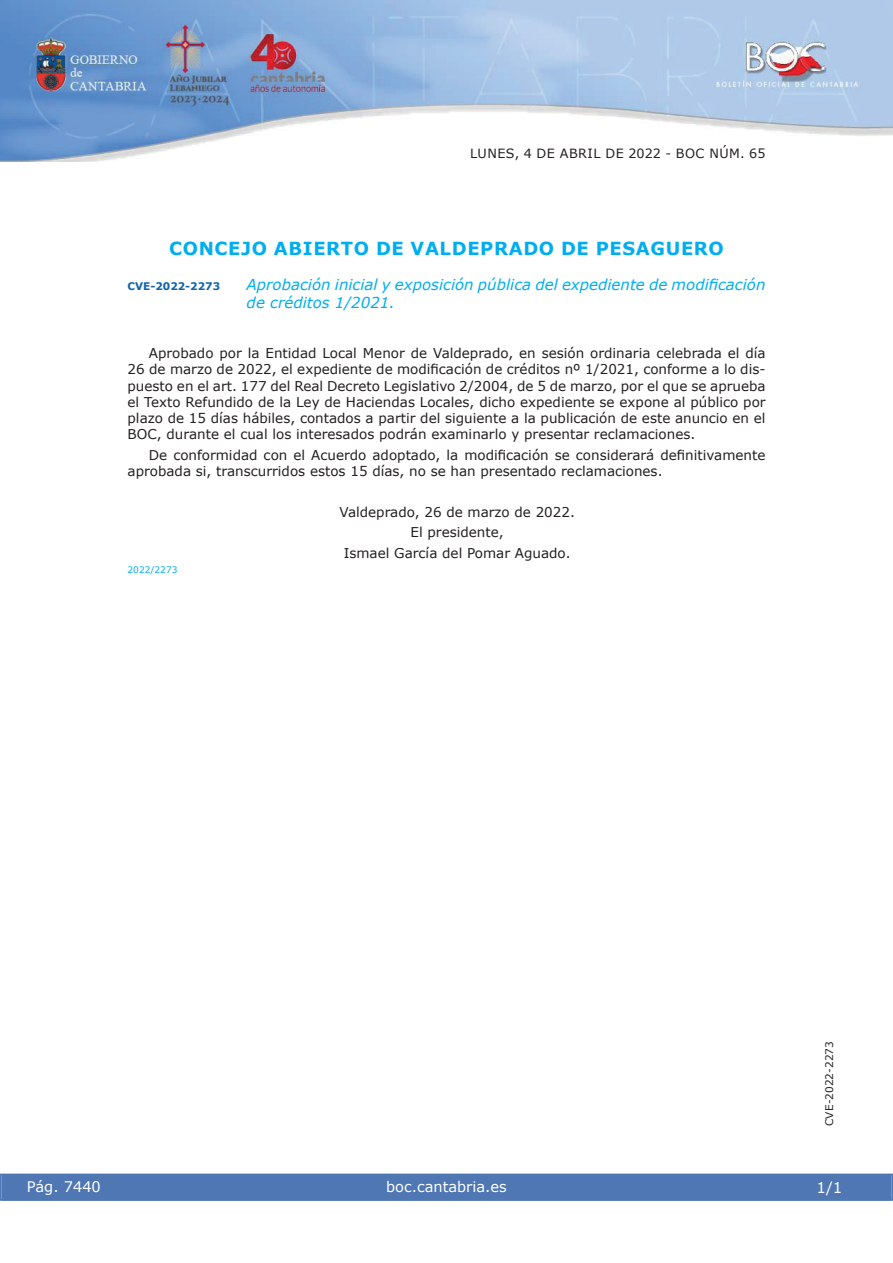
<style>
.page{position:relative;width:893px;height:1263px;background:#fff}
.page>*{position:absolute;margin:0;border:0;box-sizing:border-box;transform-origin:0 0}
.t1{font:700 18px "Verdana";letter-spacing:.035em;color:#00aeef}
.t2{font:italic 15px/18px "Verdana";color:#00aeef}
.t3{font:15px "Verdana";color:#fff}
.t4{font:14.55px "Verdana";color:#fff}
.t5{font:13.5px/16.2px "Verdana";color:#231f20;text-align:justify}
.t6{font:12.75px "Verdana";letter-spacing:.035em;color:#231f20}
.t7{font:10.5px "Verdana";color:#231f20}
.t8{font:700 10.5px "Verdana";color:#1263a9}
.t9{font:9px "Verdana";color:#00aeef}
</style>
<div class="page">
<img style="left:0;top:0;width:893px;height:161px">
<div style="left:1px;top:1174px;width:890px;height:27px;background:#4f77b3"></div>
<div style="left:0;top:1174px;width:893px;height:27px;border:1px solid #4f77b3"></div>
<p class="t6" style="left:470px;top:145px;width:297px">LUNES, 4 DE ABRIL DE 2022 - BOC NÚM. 65</p>
<h1 class="t1" style="left:169px;top:237px;width:556px">CONCEJO ABIERTO DE VALDEPRADO DE PESAGUERO</h1>
<p class="t8" style="left:128px;top:279px;width:94px">CVE-2022-2273</p>
<p class="t2" style="left:247px;top:275px;width:520px">Aprobación inicial y exposición pública del expediente de modificación de créditos 1/2021.</p>
<p class="t5" style="left:128px;top:345px;width:640px;text-indent:21px">Aprobado por la Entidad Local Menor de Valdeprado, en sesión ordinaria celebrada el día 26 de marzo de 2022, el expediente de modificación de créditos nº 1/2021, conforme a lo dis&shy;puesto en el art. 177 del Real Decreto Legislativo 2/2004, de 5 de marzo, por el que se aprueba el Texto Refundido de la Ley de Haciendas Locales, dicho expediente se expone al público por plazo de 15 días hábiles, contados a partir del siguiente a la publicación de este anuncio en el BOC, durante el cual los interesados podrán examinarlo y presentar reclamaciones.</p>
<p class="t5" style="left:128px;top:446px;width:639px;text-indent:21px">De conformidad con el Acuerdo adoptado, la modificación se considerará definitivamente aprobada si, transcurridos estos 15 días, no se han presentado reclamaciones.</p>
<p class="t5" style="left:339px;top:501px;width:237px;line-height:20.4px;text-align:center">Valdeprado, 26 de marzo de 2022.<br>El presidente,<br>Ismael García del Pomar Aguado.</p>
<p class="t9" style="left:128px;top:564px;width:51px">2022/2273</p>
<p class="t4" style="left:27px;top:1177px;width:76px">Pág. 7440</p>
<p class="t4" style="left:386px;top:1178px;width:122px">boc.cantabria.es</p>
<p class="t7" style="left:823px;top:1126px;width:87px;rotate:-90deg">CVE-2022-2273</p>
<p class="t3" style="left:816px;top:1178px;width:27px">1/1</p>
</div>
